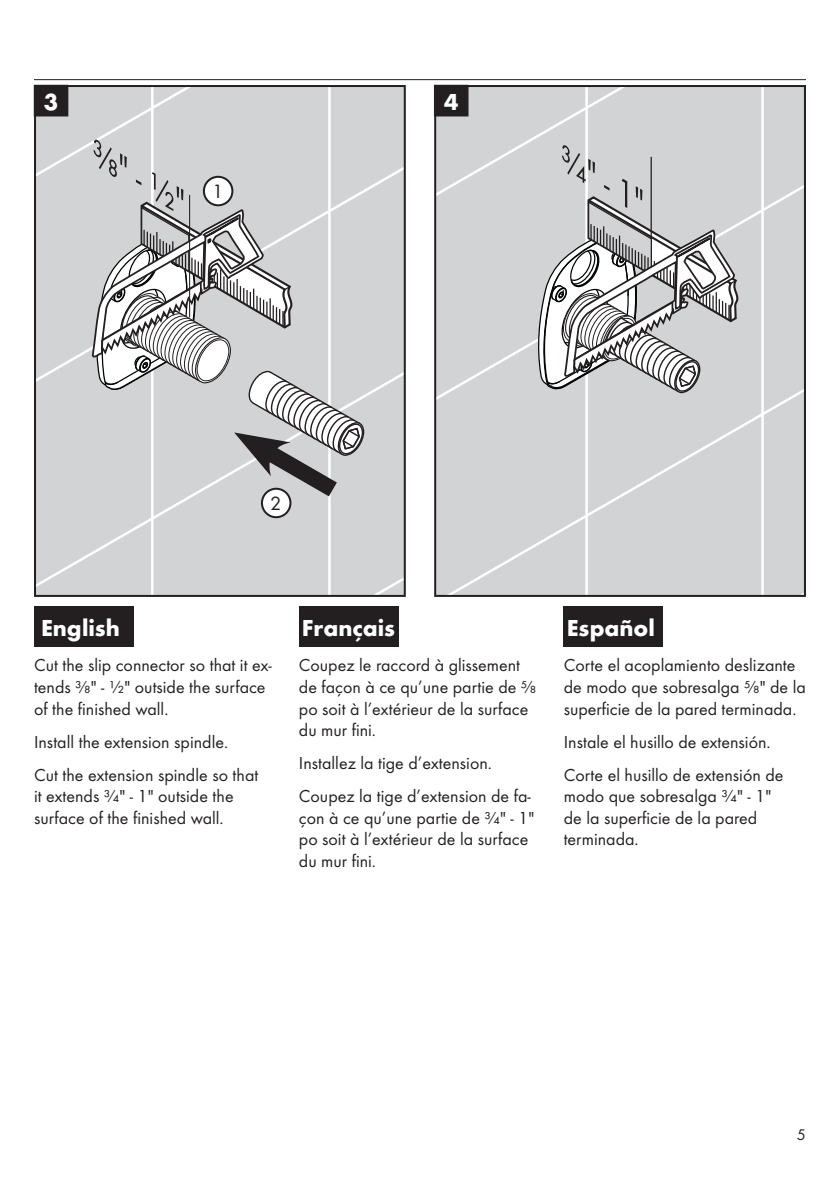
<style>
.page{position:relative;width:840px;height:1191px;background:#fff}
.page>*{position:absolute;margin:0;border:0;box-sizing:border-box;transform-origin:0 0}
.t1{font:700 24px "Futura TOT";color:#fff}
.t2{font:20px "Futura TOT Boo";color:#231f20}
.t3{font:18px/21.6px "Futura TOT Boo";color:#231f20}
.t4{font:16px "Futura TOT Boo";color:#231f20}
</style>
<div class="page">
<hr style="left:34px;top:79px;width:771px;height:1px;background:#231f20">
<div style="left:34px;top:607px;width:99px;height:40px;background:#231f20"></div>
<div style="left:299px;top:607px;width:99px;height:40px;background:#231f20"></div>
<div style="left:563px;top:607px;width:99px;height:40px;background:#231f20"></div>
<div style="left:37px;top:88px;width:365px;height:506px;background:#d1d3d4"></div>
<div style="left:34px;top:85px;width:371px;height:512px;border:2px solid #231f20"></div>
<div style="left:437px;top:88px;width:365px;height:506px;background:#d1d3d4"></div>
<svg style="left:536px;top:145px;width:203px;height:249px"></svg>
<div style="left:434px;top:85px;width:371px;height:512px;border:2px solid #231f20"></div>
<div style="left:34px;top:85px;width:34px;height:31px;background:#231f20"></div>
<svg style="left:91px;top:139px;width:274px;height:372px;background:#c6c7c8"></svg>
<div style="left:434px;top:85px;width:33px;height:31px;background:#231f20"></div>
<div style="left:434px;top:85px;width:34px;height:31px;border:1px solid #231f20"></div>
<div style="left:204px;top:177px;width:28px;height:28px;background:#fff;border-radius:50%"></div>
<div style="left:203px;top:176px;width:30px;height:30px;border:2px solid #231f20;border-radius:50%"></div>
<div style="left:262px;top:489px;width:28px;height:28px;background:#fff;border-radius:50%"></div>
<div style="left:261px;top:488px;width:30px;height:30px;border:2px solid #231f20;border-radius:50%"></div>
<h1 class="t1" style="left:44px;top:92px;width:16px">3</h1>
<h1 class="t1" style="left:444px;top:92px;width:16px">4</h1>
<p class="t2" style="left:212px;top:182px;width:13px">1</p>
<p class="t2" style="left:270px;top:494px;width:13px">2</p>
<h1 class="t1" style="left:41px;top:619px;width:80px">English</h1>
<h1 class="t1" style="left:302px;top:619px;width:95px">Français</h1>
<h1 class="t1" style="left:566px;top:619px;width:90px">Español</h1>
<p class="t3" style="left:34px;top:655px;width:239px">Cut the slip connector so that it ex&shy;tends ⅜" - ½" outside the surface of the finished wall.</p>
<p class="t3" style="left:34px;top:726px;width:226px;line-height:33px">Install the extension spindle.<br>Cut the extension spindle so that</p>
<p class="t3" style="left:34px;top:786px;width:201px">it extends ¾" - 1" outside the surface of the finished wall.</p>
<p class="t3" style="left:299px;top:655px;width:239px">Coupez le raccord à glissement de façon à ce qu’une partie de ⅝ po soit à l’extérieur de la surface du mur fini.</p>
<p class="t3" style="left:299px;top:747px;width:233px;line-height:33px">Installez la tige d’extension.<br>Coupez la tige d’extension de fa-</p>
<p class="t3" style="left:299px;top:808px;width:237px">çon à ce qu’une partie de ¾" - 1" po soit à l’extérieur de la surface du mur fini.</p>
<p class="t3" style="left:563px;top:655px;width:243px">Corte el acoplamiento deslizante de modo que sobresalga ⅝" de la superficie de la pared terminada.</p>
<p class="t3" style="left:563px;top:726px;width:221px;line-height:33px">Instale el husillo de extensión.<br>Corte el husillo de extensión de</p>
<p class="t3" style="left:563px;top:786px;width:209px">modo que sobresalga ¾" - 1" de la superficie de la pared terminada.</p>
<p class="t4" style="left:796px;top:1127px;width:11px">5</p>
</div>
